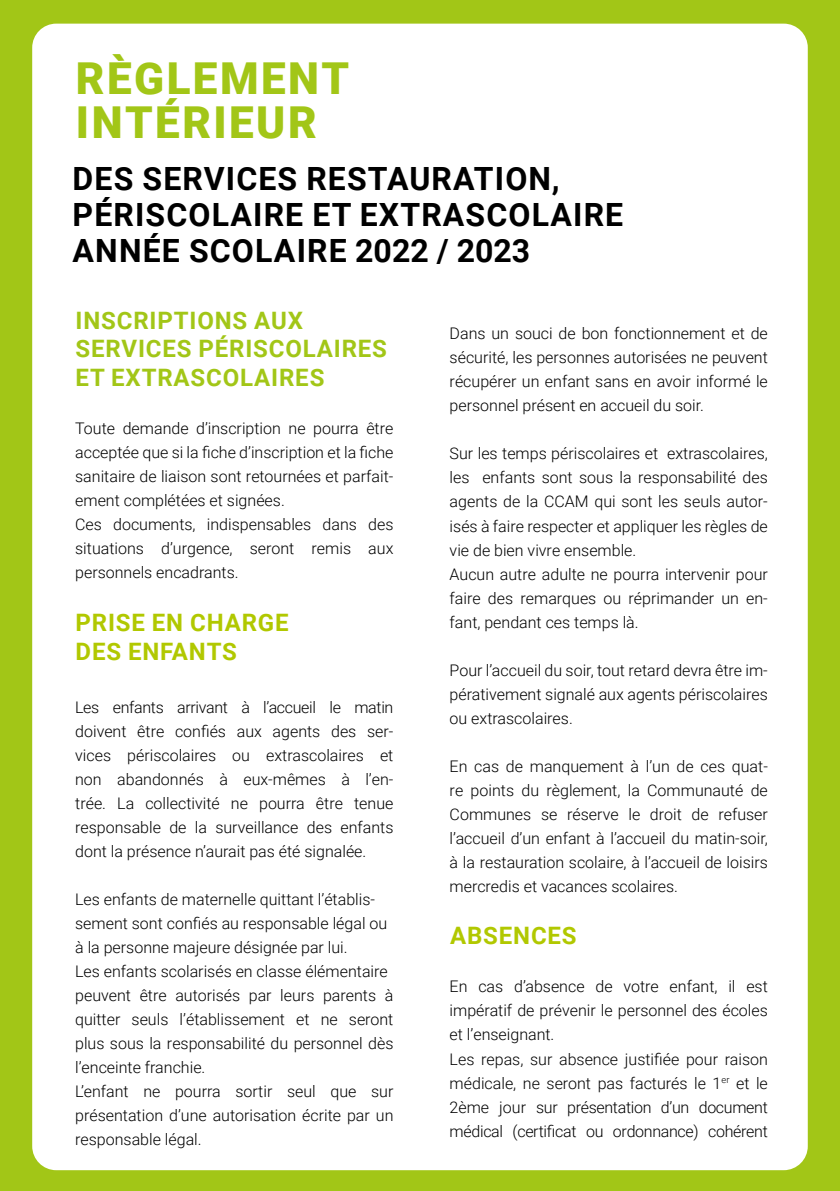
<style>
.page{position:relative;width:840px;height:1191px;background:#fff}
.page>*{position:absolute;margin:0;border:0;box-sizing:border-box;transform-origin:0 0}
.t1{font:900 44px/44px "Roboto";letter-spacing:.055em;color:#a2c617}
.t2{font:700 32px/36px "Roboto";letter-spacing:.035em;color:#000}
.t3{font:700 24px/28.8px "Roboto";letter-spacing:.035em;color:#a2c617}
.t4{font:700 24px/28.8px "Roboto";letter-spacing:.035em;color:#b1c800}
.t5{font:300 16px/24px "Roboto";color:#000}
</style>
<div class="page">
<div style="left:0;top:0;width:839px;height:1191px;background:#a2c617"></div>
<div style="left:32px;top:24px;width:775px;height:1146px;background:#fff;border-radius:24px"></div>
<h1 class="t1" style="left:76px;top:55px;width:275px">RÈGLEMENT<br>INTÉRIEUR</h1>
<h2 class="t2" style="left:73px;top:159px;width:552px">DES SERVICES RESTAURATION,<br>PÉRISCOLAIRE ET EXTRASCOLAIRE<br>ANNÉE SCOLAIRE 2022 / 2023</h2>
<h3 class="t3" style="left:76px;top:305px;width:313px">INSCRIPTIONS AUX<br>SERVICES PÉRISCOLAIRES<br>ET EXTRASCOLAIRES</h3>
<p class="t5" style="left:75px;top:416px;width:319px">Toute demande d’inscription ne pourra être acceptée que si la fiche d’inscription et la fiche sanitaire de liaison sont retournées et parfait&shy;ement complétées et signées.<br>Ces documents, indispensables dans des situations d’urgence, seront remis aux personnels encadrants.</p>
<h3 class="t4" style="left:76px;top:607px;width:214px">PRISE EN CHARGE<br>DES ENFANTS</h3>
<p class="t5" style="left:75px;top:694px;width:319px;text-align:justify">Les enfants arrivant à l’accueil le matin doivent être confiés aux agents des ser&shy;vices périscolaires ou extrascolaires et non abandonnés à eux-mêmes à l’en&shy;trée. La collectivité ne pourra être tenue responsable de la surveillance des enfants dont la présence n’aurait pas été signalée.</p>
<p class="t5" style="left:75px;top:886px;width:319px">Les enfants de maternelle quittant l’établis&shy;sement sont confiés au responsable légal ou à la personne majeure désignée par lui.<br>Les enfants scolarisés en classe élémentaire peuvent être autorisés par leurs parents à quitter seuls l’établissement et ne seront plus sous la responsabilité du personnel dès l’enceinte franchie.<br>L’enfant ne pourra sortir seul que sur présentation d’une autorisation écrite par un responsable légal.</p>
<p class="t5" style="left:449px;top:321px;width:319px;text-align:justify">Dans un souci de bon fonctionnement et de sécurité, les personnes autorisées ne peuvent récupérer un enfant sans en avoir informé le personnel présent en accueil du soir.</p>
<p class="t5" style="left:449px;top:441px;width:319px">Sur les temps périscolaires et extrascolaires, les enfants sont sous la responsabilité des agents de la CCAM qui sont les seuls autor&shy;isés à faire respecter et appliquer les règles de vie de bien vivre ensemble.<br>Aucun autre adulte ne pourra intervenir pour faire des remarques ou réprimander un en&shy;fant, pendant ces temps là.</p>
<p class="t5" style="left:449px;top:657px;width:319px;text-align:justify">Pour l’accueil du soir, tout retard devra être im&shy;pérativement signalé aux agents périscolaires ou extrascolaires.</p>
<p class="t5" style="left:449px;top:753px;width:319px;text-align:justify">En cas de manquement à l’un de ces quat&shy;re points du règlement, la Communauté de Communes se réserve le droit de refuser l’accueil d’un enfant à l’accueil du matin-soir, à la restauration scolaire, à l’accueil de loisirs mercredis et vacances scolaires.</p>
<h3 class="t4" style="left:450px;top:920px;width:128px">ABSENCES</h3>
<p class="t5" style="left:449px;top:974px;width:319px">En cas d’absence de votre enfant, il est impératif de prévenir le personnel des écoles et l’enseignant.<br>Les repas, sur absence justifiée pour raison médicale, ne seront pas facturés le 1<sup>er</sup> et le 2ème jour sur présentation d’un document médical (certificat ou ordonnance) cohérent</p>
</div>
